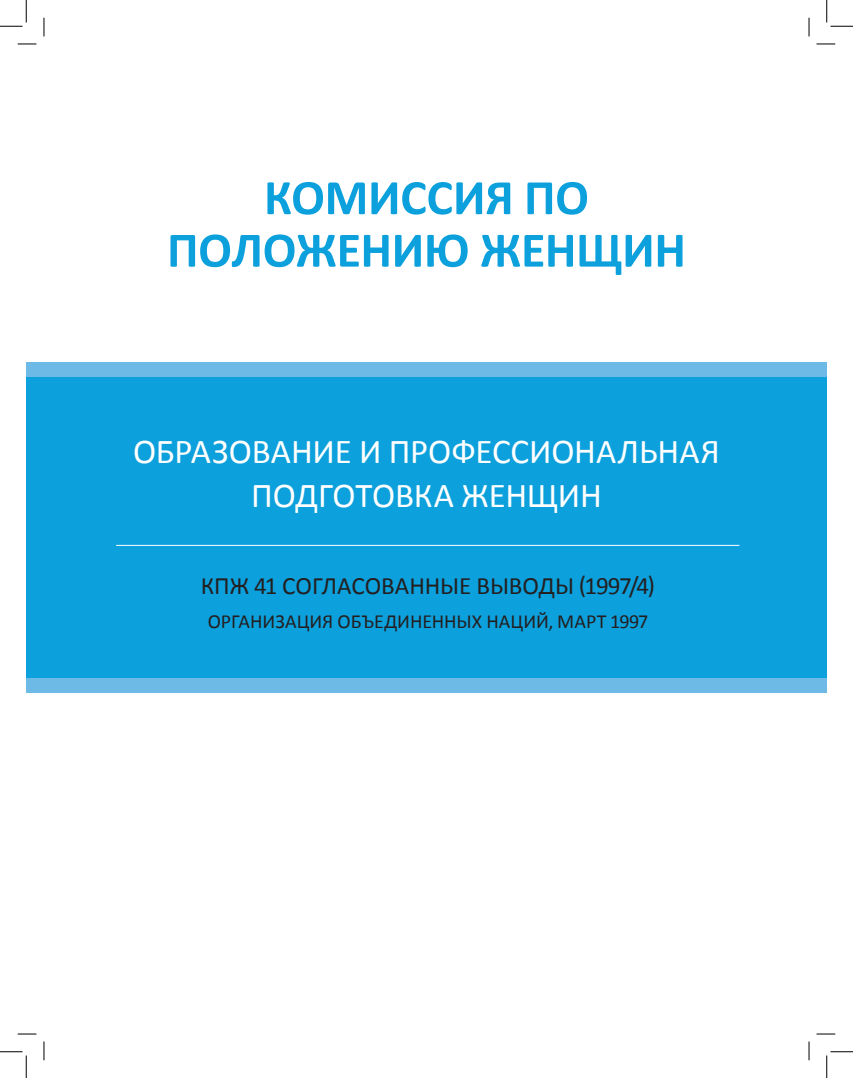
<style>
.page{position:relative;width:853px;height:1078px;background:#fff}
.page>*{position:absolute;margin:0;border:0;box-sizing:border-box;transform-origin:0 0}
.t1{font:700 50px/52.5px "Calibri";letter-spacing:-.005em;color:#0ca0dc;text-align:center}
.t2{font:35px/43.8px "Calibri";color:#fff;text-align:center}
.t3{font:25px "Calibri";letter-spacing:-.005em;color:#231f20}
.t4{font:20px "Calibri";color:#231f20}
</style>
<div class="page">
<div style="left:26px;top:376px;width:801px;height:310px;background:#0ca0dc"></div>
<div style="left:26px;top:362px;width:801px;height:14px;background:#6ebae7"></div>
<div style="left:27px;top:679px;width:800px;height:14px;background:#6ebae7"></div>
<hr style="left:116px;top:545px;width:623px;height:1px;background:#fff">
<svg style="left:18px;top:43px;width:18px;height:2px"></svg>
<svg style="left:816px;top:43px;width:19px;height:2px"></svg>
<svg style="left:18px;top:1033px;width:18px;height:2px"></svg>
<svg style="left:816px;top:1033px;width:19px;height:2px"></svg>
<svg style="left:43px;top:18px;width:2px;height:18px"></svg>
<svg style="left:43px;top:1041px;width:2px;height:19px"></svg>
<svg style="left:808px;top:18px;width:2px;height:18px"></svg>
<svg style="left:808px;top:1041px;width:2px;height:19px"></svg>
<svg style="left:0;top:0;width:27px;height:27px"></svg>
<svg style="left:0;top:1051px;width:27px;height:27px"></svg>
<svg style="left:826px;top:0;width:27px;height:27px"></svg>
<svg style="left:826px;top:1051px;width:27px;height:27px"></svg>
<h1 class="t1" style="left:167px;top:171px;width:520px">Комиссия по положению женщин</h1>
<p class="t2" style="left:133px;top:430px;width:588px">Образование и профессиональная подготовка женщин</p>
<p class="t3" style="left:201px;top:570px;width:17px">КПЖ</p>
<p class="t3" style="left:254px;top:570px;width:402px">41 Со гласованные выводы (1997/4)</p>
<p class="t4" style="left:208px;top:608px;width:442px">Организация Объединенных Наций, март 1997</p>
</div>
